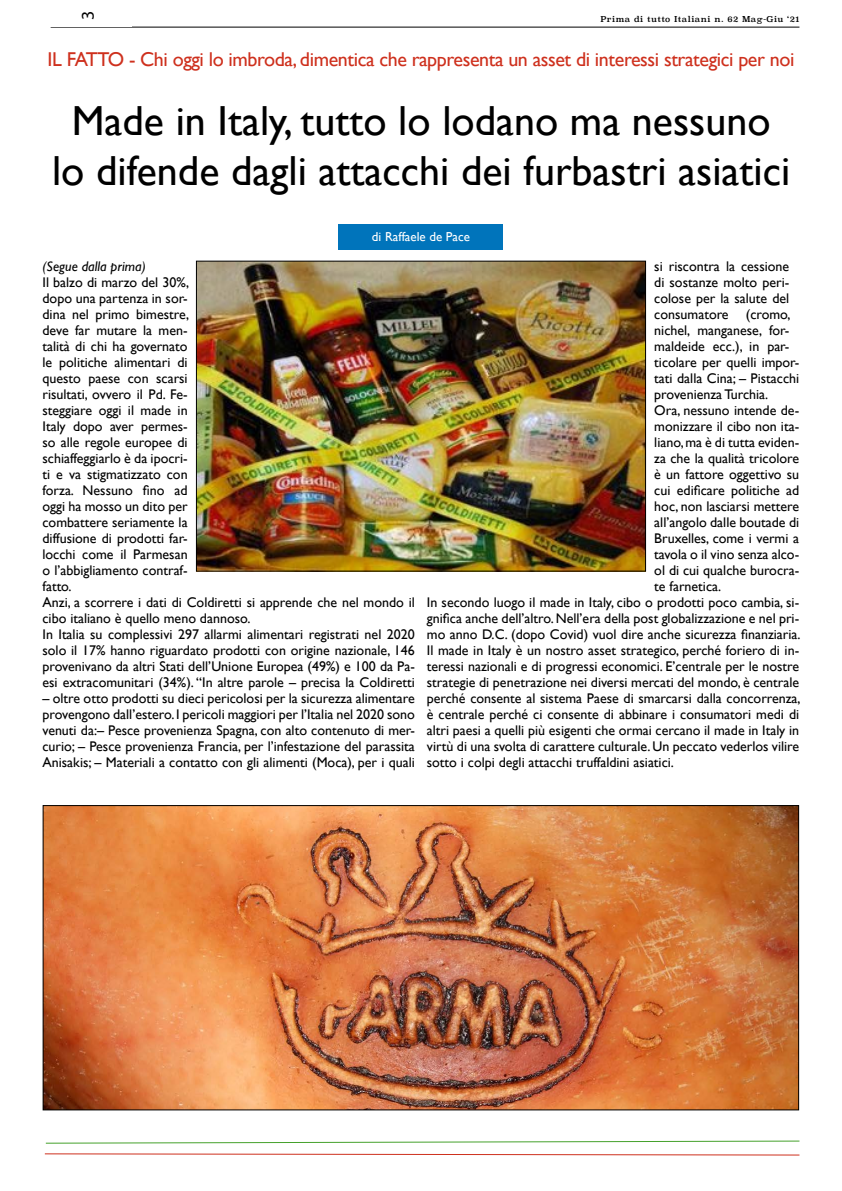
<style>
.page{position:relative;width:842px;height:1191px;background:#fff}
.page>*{position:absolute;margin:0;border:0;box-sizing:border-box;transform-origin:0 0}
.t1{font:42px/50px "Gill Sans";color:#000;text-align:center}
.t2{font:20px "Gill Sans";letter-spacing:-.02em;color:#ce301d}
.t3{font:18px "Myriad Pro";color:#000}
.t4{font:14px/16px "Gill Sans";color:#000}
.t5{font:italic 14px "Gill Sans";color:#000}
.t6{font:13px "Gill Sans";color:#fff}
.t7{font:8px "Superclarendon";letter-spacing:.06em;color:#000}
</style>
<div class="page">
<hr style="left:51px;top:27px;width:748px;height:1px;background:#000">
<svg style="left:45px;top:1140px;width:755px;height:4px"></svg>
<svg style="left:44px;top:1153px;width:756px;height:3px"></svg>
<img style="left:198px;top:263px;width:446px;height:306px">
<div style="left:196px;top:261px;width:450px;height:310px;border:1px solid #000"></div>
<div style="left:338px;top:224px;width:165px;height:26px;background:#0074bb"></div>
<img style="left:45px;top:807px;width:752px;height:301px">
<p class="t3" style="left:77px;top:20px;width:11px;rotate:-90deg">3</p>
<p class="t7" style="left:600px;top:13px;width:200px">Prima di tutto Italiani n. 62 Mag-Giu ‘21</p>
<h2 class="t2" style="left:48px;top:47px;width:748px">IL FATTO - Chi oggi lo imbroda, dimentica che rappresenta un asset di interessi strategici per noi</h2>
<h1 class="t1" style="left:52px;top:95px;width:740px">Made in Italy, tutto lo lodano ma nessuno lo difende dagli attacchi dei furbastri asiatici</h1>
<p class="t6" style="left:372px;top:229px;width:100px">di Raffaele de Pace</p>
<p class="t5" style="left:43px;top:258px;width:105px">(Segue dalla prima)</p>
<p class="t4" style="left:43px;top:274px;width:374px">Il balzo di marzo del 30%,<br>dopo una partenza in sor-<br>dina nel primo bimestre,<br>deve far mutare la men-<br>talità di chi ha governato<br>le politiche alimentari di<br>questo paese con scarsi<br>risultati, ovvero il Pd. Fe-<br>steggiare oggi il made in<br>Italy dopo aver permes-<br>so alle regole europee di<br>schiaffeggiarlo è da ipocri-<br>ti e va stigmatizzato con<br>forza. Nessuno fino ad<br>oggi ha mosso un dito per<br>combattere seriamente la<br>diffusione di prodotti far-<br>locchi come il Parmesan<br>o l’abbigliamento contraf-<br>fatto.<br>Anzi, a scorrere i dati di Coldiretti si apprende che nel mondo il cibo italiano è quello meno dannoso.<br>In Italia su complessivi 297 allarmi alimentari registrati nel 2020 solo il 17% hanno riguardato prodotti con origine nazionale, 146 provenivano da altri Stati dell’Unione Europea (49%) e 100 da Pa&shy;esi extracomunitari (34%). “In altre parole – precisa la Coldiretti</p>
<p class="t4" style="left:43px;top:690px;width:374px;text-align:justify">– oltre otto prodotti su dieci pericolosi per la sicurezza alimentare provengono dall’estero. I pericoli maggiori per l’Italia nel 2020 sono venuti da:– Pesce provenienza Spagna, con alto contenuto di mer&shy;curio; – Pesce provenienza Francia, per l’infestazione del parassita Anisakis; – Materiali a contatto con gli alimenti (Moca), per i quali</p>
<p class="t4" style="left:654px;top:258px;width:136px">si riscontra la cessione</p>
<p class="t4" style="left:654px;top:274px;width:136px">di sostanze molto peri-</p>
<p class="t4" style="left:654px;top:290px;width:136px">colose per la salute del</p>
<p class="t4" style="left:654px;top:306px;width:138px">consumatore (cromo,</p>
<p class="t4" style="left:654px;top:322px;width:136px">nichel, manganese, for-</p>
<p class="t4" style="left:654px;top:338px;width:136px">maldeide ecc.), in par-</p>
<p class="t4" style="left:654px;top:354px;width:146px">ticolare per quelli impor-</p>
<p class="t4" style="left:654px;top:370px;width:146px">tati dalla Cina; – Pistacchi</p>
<p class="t4" style="left:654px;top:386px;width:116px">provenienza Turchia.</p>
<p class="t4" style="left:654px;top:402px;width:146px">Ora, nessuno intende de-</p>
<p class="t4" style="left:654px;top:418px;width:146px">monizzare il cibo non ita-</p>
<p class="t4" style="left:654px;top:434px;width:146px">liano, ma è di tutta eviden-</p>
<p class="t4" style="left:654px;top:450px;width:146px">za che la qualità tricolore</p>
<p class="t4" style="left:654px;top:466px;width:146px">è un fattore oggettivo su</p>
<p class="t4" style="left:654px;top:482px;width:146px">cui edificare politiche ad</p>
<p class="t4" style="left:654px;top:498px;width:146px">hoc, non lasciarsi mettere</p>
<p class="t4" style="left:654px;top:514px;width:146px">all’angolo dalle boutade di</p>
<p class="t4" style="left:654px;top:530px;width:146px">Bruxelles, come i vermi a</p>
<p class="t4" style="left:654px;top:546px;width:146px">tavola o il vino senza alco-</p>
<p class="t4" style="left:654px;top:562px;width:146px">ol di cui qualche burocra-</p>
<p class="t4" style="left:654px;top:578px;width:68px">te farnetica.</p>
<p class="t4" style="left:427px;top:594px;width:374px">In secondo luogo il made in Italy, cibo o prodotti poco cambia, si-</p>
<p class="t4" style="left:427px;top:610px;width:374px">gnifica anche dell’altro. Nell’era della post globalizzazione e nel pri-</p>
<p class="t4" style="left:427px;top:626px;width:375px">mo anno D.C. (dopo Covid) vuol dire anche sicurezza finanziaria.</p>
<p class="t4" style="left:427px;top:642px;width:374px">Il made in Italy è un nostro asset strategico, perché foriero di in-</p>
<p class="t4" style="left:427px;top:658px;width:374px">teressi nazionali e di progressi economici. E’centrale per le nostre</p>
<p class="t4" style="left:427px;top:674px;width:374px">strategie di penetrazione nei diversi mercati del mondo, è centrale</p>
<p class="t4" style="left:427px;top:690px;width:375px">perché consente al sistema Paese di smarcarsi dalla concorrenza,</p>
<p class="t4" style="left:427px;top:706px;width:374px">è centrale perché ci consente di abbinare i consumatori medi di</p>
<p class="t4" style="left:427px;top:722px;width:374px">altri paesi a quelli più esigenti che ormai cercano il made in Italy in</p>
<p class="t4" style="left:427px;top:738px;width:374px">virtù di una svolta di carattere culturale. Un peccato vederlos vilire</p>
<p class="t4" style="left:427px;top:754px;width:249px">sotto i colpi degli attacchi truffaldini asiatici.</p>
</div>
